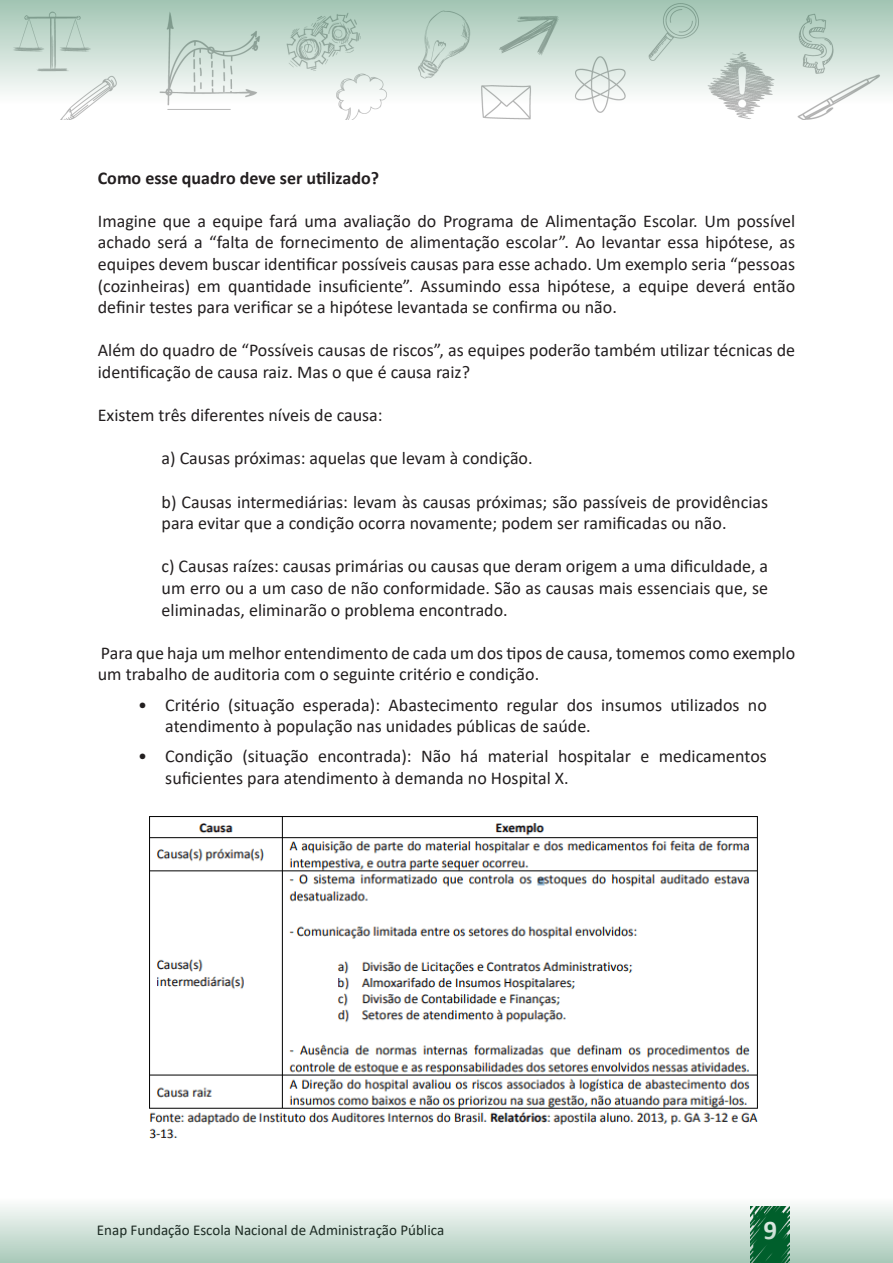
<style>
.page{position:relative;width:893px;height:1263px;background:#fff}
.page>*{position:absolute;margin:0;border:0;box-sizing:border-box;transform-origin:0 0}
.t1{font:700 27px "Calibri";color:#fff}
.texto{font:18px/21.6px "Calibri";color:#231f20}
.Bullets_marcação_II{font:18px/21.6px "Calibri";color:#231f20}
.texto-2{font:700 18px "Calibri";color:#231f20}
.t2{font:15px "Calibri";color:#231f20}
</style>
<div class="page">
<svg style="left:0;top:0;width:893px;height:120px"></svg>
<svg style="left:0;top:1205px;width:893px;height:58px;background:#c6dbd0"></svg>
<img style="left:149px;top:816px;width:609px;height:323px">
<p class="texto-2" style="left:98px;top:165px;width:283px">Como esse quadro deve ser utilizado?</p>
<p class="texto" style="left:98px;top:210px;width:699px;text-align:justify">Imagine que a equipe fará uma avaliação do Programa de Alimentação Escolar. Um possível achado será a “falta de fornecimento de alimentação escolar”. Ao levantar essa hipótese, as equipes devem buscar identificar possíveis causas para esse achado. Um exemplo seria “pessoas (cozinheiras) em quantidade insuficiente”. Assumindo essa hipótese, a equipe deverá então definir testes para verificar se a hipótese levantada se confirma ou não.</p>
<p class="texto" style="left:98px;top:339px;width:699px">Além do quadro de “Possíveis causas de riscos”, as equipes poderão também utilizar técnicas de identificação de causa raiz. Mas o que é causa raiz?</p>
<p class="texto" style="left:98px;top:404px;width:286px">Existem três diferentes níveis de causa:</p>
<p class="Bullets_marcação_II" style="left:162px;top:447px;width:373px">a) Causas próximas: aquelas que levam à condição.</p>
<p class="Bullets_marcação_II" style="left:162px;top:490px;width:608px">b) Causas intermediárias: levam às causas próximas; são passíveis de providências para evitar que a condição ocorra novamente; podem ser ramificadas ou não.</p>
<p class="Bullets_marcação_II" style="left:162px;top:555px;width:608px;text-align:justify">c) Causas raízes: causas primárias ou causas que deram origem a uma dificuldade, a um erro ou a um caso de não conformidade. São as causas mais essenciais que, se eliminadas, eliminarão o problema encontrado.</p>
<p class="texto" style="left:98px;top:642px;width:699px">Para que haja um melhor entendimento de cada um dos tipos de causa, tomemos como exemplo um trabalho de auditoria com o seguinte critério e condição.</p>
<p class="texto" style="left:165px;top:693px;width:603px;text-indent:-27px">• Critério (situação esperada): Abastecimento regular dos insumos utilizados no atendimento à população nas unidades públicas de saúde.</p>
<p class="texto" style="left:165px;top:745px;width:603px;text-indent:-27px">• Condição (situação encontrada): Não há material hospitalar e medicamentos suficientes para atendimento à demanda no Hospital X.</p>
<p class="t2" style="left:97px;top:1220px;width:349px">Enap Fundação Escola Nacional de Administração Pública</p>
<h1 class="t1" style="left:763px;top:1210px;width:15px">9</h1>
</div>
